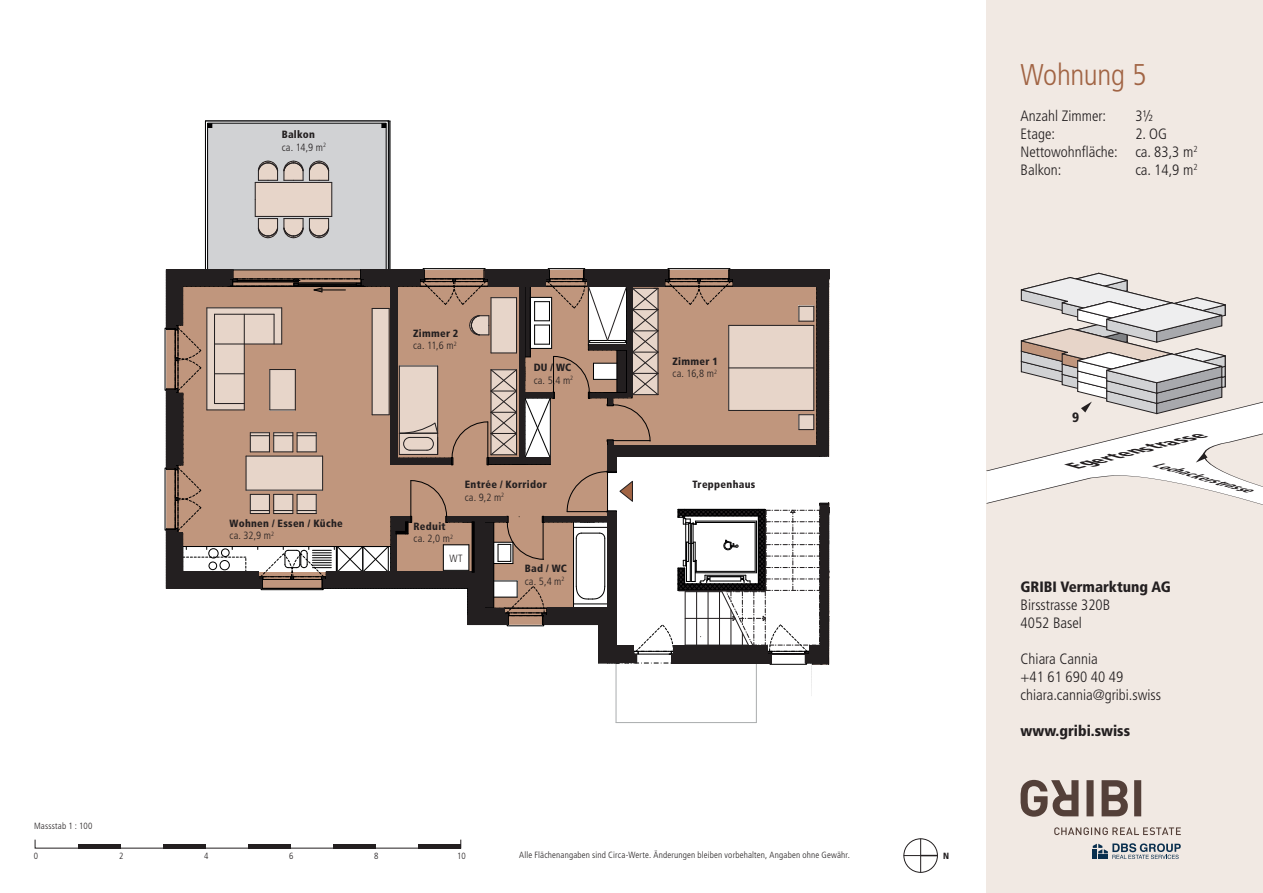
<style>
.page{position:relative;width:1263px;height:893px;background:#fff}
.page>*{position:absolute;margin:0;border:0;box-sizing:border-box;transform-origin:0 0}
.t1{font:300 condensed 30px "Frutiger LT Std";letter-spacing:-.01em;color:#a16444}
.t2{font:300 condensed 15px/18px "Frutiger LT Std";color:#231f20}
.t3{font:900 condensed 15px "Frutiger LT Std";color:#231f20}
.t4{font:900 condensed 13.5px "Frutiger LT Std";color:#231f20}
.t5{font:italic 900 condensed 10.8px "Frutiger LT Std";color:#231f20;scale:1.88 1}
.t6{font:900 condensed 10.5px "Frutiger LT Std";letter-spacing:.025em;color:#231f20}
.t7{font:300 condensed 10.5px "Frutiger LT Std";letter-spacing:.025em;color:#231f20}
.t8{font:300 condensed 9px "Frutiger LT Std";letter-spacing:.02em;color:#231f20}
.t9{font:900 condensed 9px "Frutiger LT Std";color:#231f20}
.t10{font:italic 900 condensed 8.4px "Frutiger LT Std";color:#231f20;scale:1.5 1}
</style>
<div class="page">
<div style="left:986px;top:0;width:277px;height:893px;background:#f1e9e3"></div>
<hr style="left:248px;top:844px;width:42px;height:4px;background:#231f20">
<hr style="left:78px;top:844px;width:42px;height:4px;background:#231f20">
<hr style="left:163px;top:844px;width:42px;height:4px;background:#231f20">
<hr style="left:333px;top:844px;width:42px;height:4px;background:#231f20">
<hr style="left:418px;top:844px;width:42px;height:4px;background:#231f20">
<svg style="left:1054px;top:827px;width:127px;height:8px"></svg>
<svg style="left:1020px;top:780px;width:121px;height:37px"></svg>
<svg style="left:1093px;top:843px;width:88px;height:16px"></svg>
<div style="left:904px;top:838px;width:34px;height:35px;border:1px solid #231f20;border-radius:50%"></div>
<hr style="left:920px;top:838px;width:1px;height:35px;background:#231f20">
<svg style="left:904px;top:855px;width:34px;height:1px"></svg>
<svg style="left:986px;top:401px;width:277px;height:104px"></svg>
<svg style="left:166px;top:120px;width:664px;height:576px"></svg>
<svg style="left:1196px;top:453px;width:11px;height:10px"></svg>
<svg style="left:1018px;top:273px;width:211px;height:141px"></svg>
<p class="t6" style="left:282px;top:128px;width:35px">Balkon</p>
<p class="t7" style="left:282px;top:141px;width:46px">ca. 14,9 m<sup>2</sup></p>
<p class="t6" style="left:230px;top:517px;width:115px">Wohnen / Essen / Küche</p>
<p class="t7" style="left:230px;top:530px;width:46px">ca. 32,9 m<sup>2</sup></p>
<p class="t6" style="left:413px;top:327px;width:47px">Zimmer 2</p>
<p class="t7" style="left:413px;top:340px;width:45px">ca. 11,6 m<sup>2</sup></p>
<p class="t6" style="left:534px;top:361px;width:39px">DU / WC</p>
<p class="t7" style="left:534px;top:374px;width:41px">ca. 5,4 m<sup>2</sup></p>
<p class="t6" style="left:414px;top:520px;width:34px">Reduit</p>
<p class="t7" style="left:414px;top:533px;width:41px">ca. 2,0 m<sup>2</sup></p>
<p class="t6" style="left:465px;top:478px;width:84px">Entrée / Korridor</p>
<p class="t7" style="left:465px;top:491px;width:41px">ca. 9,2 m<sup>2</sup></p>
<p class="t7" style="left:449px;top:552px;width:15px">WT</p>
<p class="t6" style="left:525px;top:562px;width:44px">Bad / WC</p>
<p class="t7" style="left:525px;top:575px;width:41px">ca. 5,4 m<sup>2</sup></p>
<p class="t6" style="left:672px;top:355px;width:47px">Zimmer 1</p>
<p class="t7" style="left:672px;top:368px;width:46px">ca. 16,8 m<sup>2</sup></p>
<p class="t6" style="left:692px;top:478px;width:64px">Treppenhaus</p>
<p class="t8" style="left:34px;top:821px;width:60px">Massstab 1 : 100</p>
<p class="t8" style="left:34px;top:850px;width:6px">0</p>
<p class="t8" style="left:119px;top:850px;width:6px">2</p>
<p class="t8" style="left:204px;top:850px;width:6px">4</p>
<p class="t8" style="left:289px;top:850px;width:6px">6</p>
<p class="t8" style="left:374px;top:850px;width:6px">8</p>
<p class="t8" style="left:457px;top:850px;width:10px">10</p>
<p class="t8" style="left:519px;top:850px;width:332px">Alle Flächenangaben sind Circa-Werte. Änderungen bleiben vorbehalten, Angaben ohne Gewähr.</p>
<p class="t9" style="left:943px;top:850px;width:8px">N</p>
<p class="t1" style="left:1020px;top:57px;width:128px">Wohnung 5</p>
<p class="t2" style="left:1020px;top:107px;width:87px">Anzahl Zimmer:</p>
<p class="t2" style="left:1135px;top:107px;width:20px">3½</p>
<p class="t2" style="left:1020px;top:125px;width:36px">Etage:</p>
<p class="t2" style="left:1135px;top:125px;width:33px">2. OG</p>
<p class="t2" style="left:1020px;top:143px;width:178px">Nettowohnfläche: ca. 83,3 m<sup>2</sup></p>
<p class="t2" style="left:1020px;top:161px;width:42px">Balkon:</p>
<p class="t2" style="left:1135px;top:161px;width:64px">ca. 14,9 m<sup>2</sup></p>
<p class="t4" style="left:1072px;top:409px;width:9px">9</p>
<p class="t5" style="left:1075px;top:459px;width:74px;rotate:-14deg">Egertenstrasse</p>
<p class="t10" style="left:1154px;top:458px;width:68px;rotate:16deg">Lochackerstrasse</p>
<p class="t3" style="left:1020px;top:577px;width:152px">GRIBI Vermarktung AG</p>
<p class="t2" style="left:1020px;top:596px;width:91px">Birsstrasse 320B<br>4052 Basel</p>
<p class="t2" style="left:1020px;top:650px;width:142px">Chiara Cannia<br>+41 61 690 40 49 chiara.cannia@gribi.swiss</p>
<p class="t3" style="left:1020px;top:721px;width:111px">www.gribi.swiss</p>
</div>
